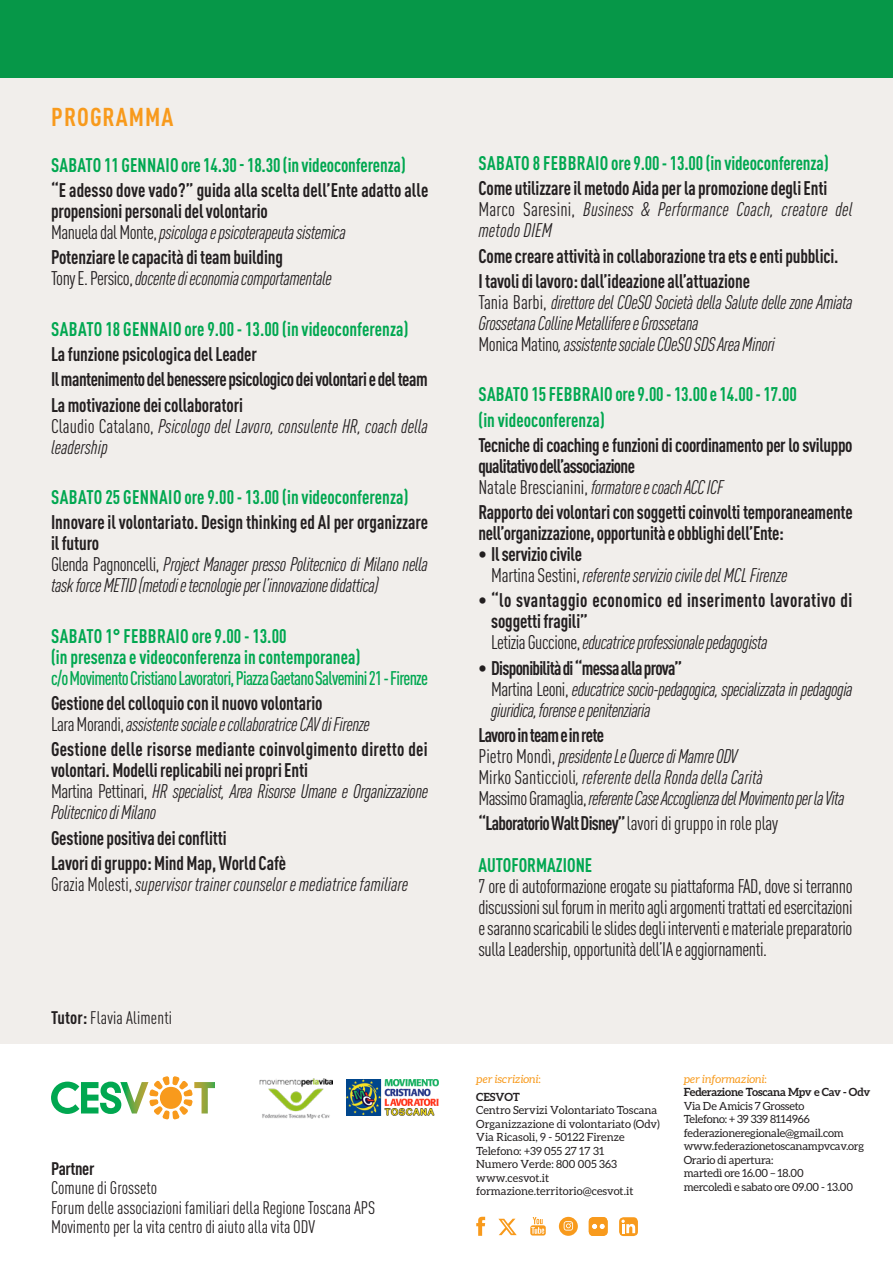
<style>
.page{position:relative;width:893px;height:1263px;background:#fff}
.page>*{position:absolute;margin:0;border:0;box-sizing:border-box;transform-origin:0 0}
.t1{font:700 condensed 25.5px "DIN Pro";letter-spacing:.04em;color:#f89a1c}
.t2{font:italic condensed 19.5px/21px "DIN Pro";letter-spacing:-.02em;color:#231f20}
.t3{font:700 condensed 19.5px/21px "DIN Pro";letter-spacing:-.005em;color:#231f20;scale:.95 1}
.t4{font:700 condensed 19.5px "DIN Pro";letter-spacing:.005em;color:#00a750;scale:.95 1}
.t5{font:condensed 19.5px/21px "DIN Pro";letter-spacing:-.02em;color:#231f20;text-align:justify}
.t6{font:italic condensed 19.5px/21px "DIN Pro";color:#231f20}
.t7{font:500 condensed 19.5px "DIN Pro";letter-spacing:-.035em;color:#00a750;scale:.95 1}
.t8{font:700 condensed 19.5px/21px "DIN Pro";letter-spacing:.02em;color:#231f20;scale:.95 1}
.t9{font:italic condensed 19.5px/21px "DIN Pro";letter-spacing:.01em;color:#231f20}
.t10{font:700 condensed 19.5px "DIN Pro";letter-spacing:-.025em;color:#231f20;scale:.95 1}
.t11{font:700 condensed 19.5px "DIN Pro";letter-spacing:-.035em;color:#231f20;scale:.95 1}
.t12{font:700 condensed 19.5px "DIN Pro";letter-spacing:.025em;color:#00a750;scale:.95 1}
.t13{font:condensed 18px "DIN Pro";color:#231f20}
.t14{font:700 condensed 18px "DIN Pro";letter-spacing:-.02em;color:#231f20}
.info_cesvot{font:11.25px "Aleo";color:#231f20}
.info_cesvot-2{font:11.25px "Aleo";letter-spacing:-.02em;color:#231f20}
.info_cesvot-3{font:700 11.25px "Aleo";letter-spacing:-.02em;color:#231f20}
.info_cesvot-4{font:italic 11.25px "Aleo";color:#f89a1c}
.s1{font-style:normal}
.s2{font-weight:700}
</style>
<div class="page">
<div style="left:0;top:60px;width:892px;height:984px;background:#f1eeeb"></div>
<div style="left:0;top:0;width:893px;height:77px;background:#069748"></div>
<svg style="left:51px;top:1076px;width:164px;height:43px"></svg>
<img style="left:346px;top:1080px;width:93px;height:36px">
<img style="left:259px;top:1078px;width:74px;height:40px">
<svg style="left:476px;top:1217px;width:9px;height:19px"></svg>
<svg style="left:530px;top:1217px;width:16px;height:18px"></svg>
<svg style="left:559px;top:1217px;width:19px;height:19px"></svg>
<svg style="left:589px;top:1217px;width:19px;height:19px"></svg>
<svg style="left:498px;top:1219px;width:19px;height:16px"></svg>
<svg style="left:619px;top:1217px;width:19px;height:19px"></svg>
<svg style="left:621px;top:1219px;width:14px;height:14px"></svg>
<p class="t1" style="left:51px;top:97px;width:123px">PROGRAMMA</p>
<p class="t4" style="left:51px;top:150px;width:375px">SABATO 11 GENNAIO ore 14.30 - 18.30 (in videoconferenza)</p>
<p class="t3" style="left:51px;top:178px;width:399px">“E adesso dove vado?” guida alla scelta dell’Ente adatto alle propensioni personali del volontario</p>
<p class="t2" style="left:51px;top:220px;width:296px"><span class="s1">Manuela dal Monte,</span> psicologa e psicoterapeuta sistemica</p>
<p class="t3" style="left:51px;top:245px;width:246px">Potenziare le capacità di team building</p>
<p class="t2" style="left:51px;top:266px;width:282px"><span class="s1">Tony E. Persico,</span> docente di economia comportamentale</p>
<p class="t4" style="left:51px;top:314px;width:378px">SABATO 18 GENNAIO ore 9.00 - 13.00 (in videoconferenza)</p>
<p class="t3" style="left:51px;top:342px;width:218px">La funzione psicologica del Leader</p>
<p class="t10" style="left:51px;top:365px;width:398px">Il mantenimento del benessere psicologico dei volontari e del team</p>
<p class="t3" style="left:51px;top:392px;width:204px">La motivazione dei collaboratori</p>
<p class="t6" style="left:51px;top:414px;width:378px"><span class="s1">Claudio Catalano,</span> Psicologo del Lavoro, consulente HR, coach della leadership</p>
<p class="t4" style="left:51px;top:482px;width:378px">SABATO 25 GENNAIO ore 9.00 - 13.00 (in videoconferenza)</p>
<p class="t3" style="left:51px;top:510px;width:398px">Innovare il volontariato. Design thinking ed AI per organizzare il futuro</p>
<p class="t2" style="left:51px;top:552px;width:379px"><span class="s1">Glenda Pagnoncelli,</span> Project Manager presso Politecnico di Milano nella task force METID (metodi e tecnologie per l’innovazione didattica)</p>
<p class="t12" style="left:51px;top:621px;width:249px">SABATO 1° FEBBRAIO ore 9.00 - 13.00</p>
<p class="t4" style="left:51px;top:642px;width:327px">(in presenza e videoconferenza in contemporanea)</p>
<p class="t7" style="left:51px;top:663px;width:398px">c/o Movimento Cristiano Lavoratori, Piazza Gaetano Salvemini 21 - Firenze</p>
<p class="t3" style="left:51px;top:691px;width:287px">Gestione del colloquio con il nuovo volontario</p>
<p class="t2" style="left:51px;top:712px;width:320px"><span class="s1">Lara Morandi,</span> assistente sociale e collaboratrice CAV di Firenze</p>
<p class="t3" style="left:51px;top:737px;width:398px">Gestione delle risorse mediante coinvolgimento diretto dei volontari. Modelli replicabili nei propri Enti</p>
<p class="t2" style="left:51px;top:779px;width:379px"><span class="s1">Martina Pettinari,</span> HR specialist, Area Risorse Umane e Organizzazione<br>Politecnico di Milano</p>
<p class="t3" style="left:51px;top:825px;width:186px">Gestione positiva dei conflitti</p>
<p class="t3" style="left:51px;top:851px;width:249px">Lavori di gruppo: Mind Map, World Cafè</p>
<p class="t6" style="left:51px;top:872px;width:359px"><span class="s1">Grazia Molesti,</span> supervisor trainer counselor e mediatrice familiare</p>
<p class="t13" style="left:51px;top:1004px;width:123px"><span class="s2">Tutor:</span> Flavia Alimenti</p>
<p class="t14" style="left:51px;top:1155px;width:45px">Partner</p>
<p class="t13" style="left:51px;top:1175px;width:108px">Comune di Grosseto</p>
<p class="t13" style="left:51px;top:1194px;width:326px">Forum delle associazioni familiari della Regione Toscana APS</p>
<p class="t13" style="left:51px;top:1214px;width:266px">Movimento per la vita centro di aiuto alla vita ODV</p>
<p class="t4" style="left:479px;top:148px;width:370px">SABATO 8 FEBBRAIO ore 9.00 - 13.00 (in videoconferenza)</p>
<p class="t3" style="left:478px;top:176px;width:369px">Come utilizzare il metodo Aida per la promozione degli Enti</p>
<p class="t9" style="left:478px;top:198px;width:376px"><span class="s1">Marco Saresini,</span> Business &amp; Performance Coach, creatore del metodo DIEM</p>
<p class="t3" style="left:478px;top:244px;width:381px">Come creare attività in collaborazione tra ets e enti pubblici.</p>
<p class="t3" style="left:478px;top:269px;width:287px">I tavoli di lavoro: dall’ideazione all’attuazione</p>
<p class="t2" style="left:478px;top:290px;width:376px"><span class="s1">Tania Barbi,</span> direttore del COeSO Società della Salute delle zone Amiata<br>Grossetana Colline Metallifere e Grossetana</p>
<p class="t2" style="left:478px;top:332px;width:298px"><span class="s1">Monica Matino</span>, assistente sociale COeSO SDS Area Minori</p>
<p class="t4" style="left:479px;top:380px;width:337px">SABATO 15 FEBBRAIO ore 9.00 - 13.00 e 14.00 - 17.00</p>
<p class="t4" style="left:478px;top:405px;width:135px">(in videoconferenza)</p>
<p class="t3" style="left:478px;top:433px;width:395px">Tecniche di coaching e funzioni di coordinamento per lo sviluppo qualitativo dell’associazione</p>
<p class="t2" style="left:478px;top:475px;width:247px"><span class="s1">Natale Brescianini,</span> formatore e coach ACC ICF</p>
<p class="t3" style="left:478px;top:500px;width:396px">Rapporto dei volontari con soggetti coinvolti temporaneamente nell’organizzazione, opportunità e obblighi dell’Ente:</p>
<p class="t3" style="left:478px;top:542px;width:111px">• Il servizio civile</p>
<p class="t2" style="left:491px;top:563px;width:298px"><span class="s1">Martina Sestini,</span> referente servizio civile del MCL Firenze</p>
<p class="t8" style="left:491px;top:588px;width:382px;text-indent:-13px">• “lo svantaggio economico ed inserimento lavorativo di soggetti fragili”</p>
<p class="t2" style="left:491px;top:631px;width:278px"><span class="s1">Letizia Guccione,</span> educatrice professionale pedagogista</p>
<p class="t11" style="left:478px;top:653px;width:216px">• Disponibilità di “messa alla prova”</p>
<p class="t2" style="left:491px;top:677px;width:363px"><span class="s1">Martina Leoni,</span> educatrice socio-pedagogica, specializzata in pedagogia giuridica, forense e penitenziaria</p>
<p class="t11" style="left:478px;top:720px;width:134px">Lavoro in team e in rete</p>
<p class="t2" style="left:478px;top:744px;width:260px"><span class="s1">Pietro Mondì,</span> presidente Le Querce di Mamre ODV</p>
<p class="t6" style="left:478px;top:765px;width:286px"><span class="s1">Mirko Santiccioli</span>, referente della Ronda della Carità</p>
<p class="t2" style="left:478px;top:786px;width:368px"><span class="s1">Massimo Gramaglia,</span> referente Case Accoglienza del Movimento per la Vita</p>
<p class="t5" style="left:478px;top:811px;width:301px"><span class="s2">“Laboratorio Walt Disney”</span> lavori di gruppo in role play</p>
<p class="t4" style="left:478px;top:851px;width:121px">AUTOFORMAZIONE</p>
<p class="t5" style="left:478px;top:874px;width:376px">7 ore di autoformazione erogate su piattaforma FAD, dove si terranno discussioni sul forum in merito agli argomenti trattati ed esercitazioni e saranno scaricabili le slides degli interventi e materiale preparatorio sulla Leadership, opportunità dell’IA e aggiornamenti.</p>
<p class="info_cesvot-4" style="left:476px;top:1072px;width:66px">per iscrizioni<span class="s1">:</span></p>
<p class="info_cesvot-3" style="left:476px;top:1090px;width:45px">CESVOT</p>
<p class="info_cesvot" style="left:476px;top:1104px;width:183px">Centro Servizi Volontariato Toscana</p>
<p class="info_cesvot" style="left:476px;top:1117px;width:185px">Organizzazione di volontariato (Odv)</p>
<p class="info_cesvot" style="left:476px;top:1131px;width:150px">Via Ricasoli, 9 - 50122 Firenze</p>
<p class="info_cesvot" style="left:476px;top:1144px;width:129px">Telefono: +39 055 27 17 31</p>
<p class="info_cesvot" style="left:476px;top:1158px;width:142px">Numero Verde: 800 005 363</p>
<p class="info_cesvot" style="left:476px;top:1171px;width:75px">www.cesvot.it</p>
<p class="info_cesvot" style="left:476px;top:1185px;width:159px">formazione.territorio@cesvot.it</p>
<p class="info_cesvot-4" style="left:684px;top:1072px;width:85px">per informazioni<span class="s1">:</span></p>
<p class="info_cesvot-3" style="left:684px;top:1086px;width:188px">Federazione Toscana Mpv e Cav - Odv</p>
<p class="info_cesvot-2" style="left:684px;top:1099px;width:122px">Via De Amicis 7 Grosseto</p>
<p class="info_cesvot-2" style="left:684px;top:1113px;width:128px">Telefono: + 39 339 8114966</p>
<p class="info_cesvot-2" style="left:684px;top:1126px;width:162px">federazioneregionale@gmail.com</p>
<p class="info_cesvot-2" style="left:684px;top:1140px;width:182px">www.federazionetoscanampvcav.org</p>
<p class="info_cesvot-2" style="left:684px;top:1153px;width:91px">Orario di apertura:</p>
<p class="info_cesvot-2" style="left:684px;top:1167px;width:121px">martedì ore 16.00 – 18.00</p>
<p class="info_cesvot-2" style="left:684px;top:1180px;width:171px">mercoledì e sabato ore 09.00 - 13.00</p>
</div>
